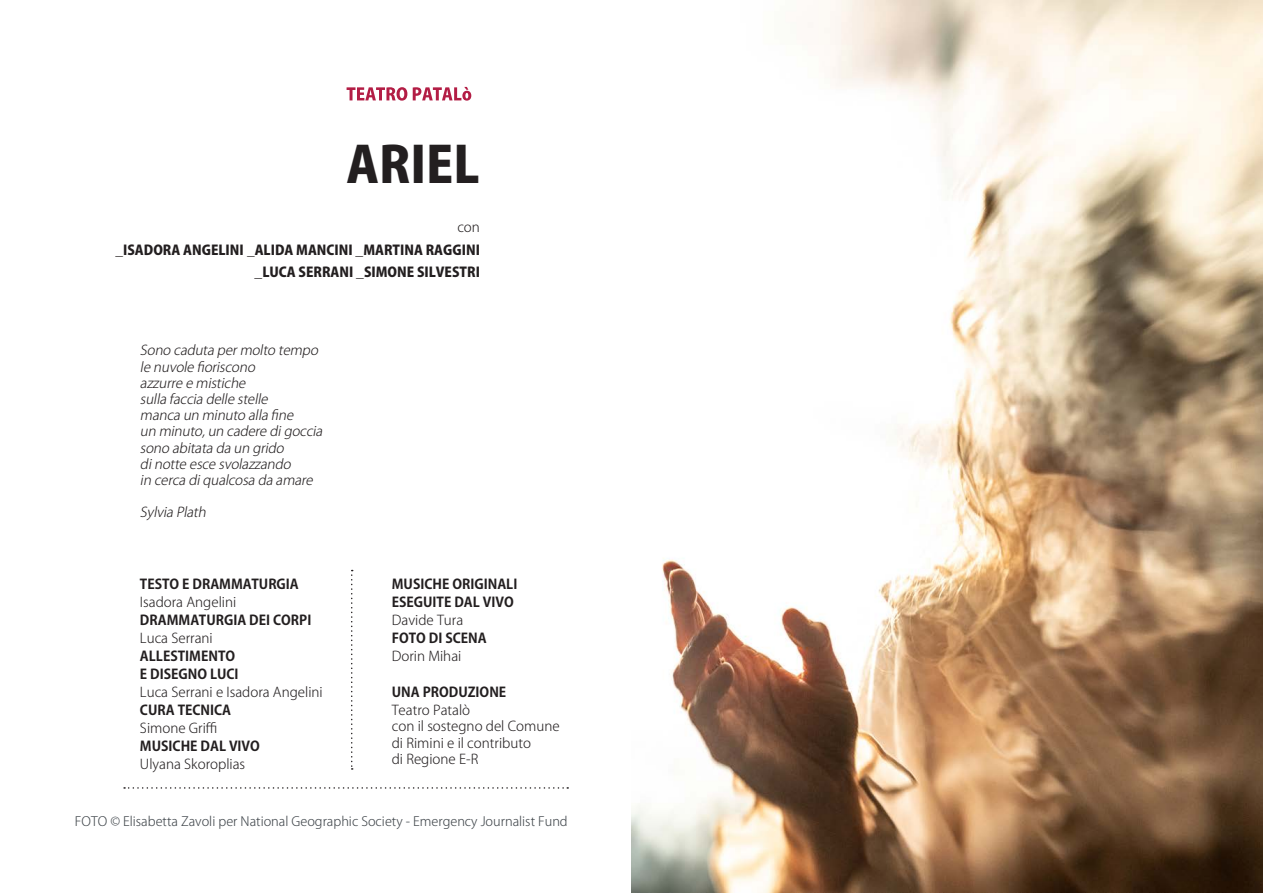
<style>
.page{position:relative;width:1263px;height:893px;background:#fff}
.page>*{position:absolute;margin:0;border:0;box-sizing:border-box;transform-origin:0 0}
.t1{font:800 49.5px "Koz Go Pro";color:#231f20}
.t2{font:italic 300 13.5px "Koz Go Pro";color:#231f20}
.t3{font:300 13.5px/18px "Koz Go Pro";color:#231f20}
.t4{font:700 13.5px/18px "Koz Go Pro";color:#231f20}
.t5{font:800 13.5px/22.5px "Koz Go Pro";color:#231f20;text-align:right}
.t6{font:300 12.9px "Koz Go Pr 6 N";color:#3d4348}
.s1{font-weight:300}
.s2{font-weight:700}
</style>
<div class="page">
<img style="left:631px;top:0;width:632px;height:893px">
<svg style="left:347px;top:87px;width:124px;height:14px"></svg>
<svg style="left:124px;top:787px;width:444px;height:2px"></svg>
<svg style="left:351px;top:570px;width:2px;height:200px"></svg>
<div style="left:589px;top:101px;width:119px;height:208px;background:#fff"></div>
<p class="t1" style="left:347px;top:132px;width:135px">ARIEL</p>
<p class="t5" style="left:116px;top:217px;width:366px"><span class="s1">con<br>_</span>ISADORA ANGELINI <span class="s1">_</span>ALIDA MANCINI _MARTINA RAGGINI _LUCA SERRANI _SIMONE SILVESTRI</p>
<p class="t2" style="left:140px;top:342px;width:183px">Sono caduta permolto tempo</p>
<p class="t2" style="left:140px;top:358px;width:120px">le nuvole fioriscono</p>
<p class="t2" style="left:140px;top:374px;width:110px">azzurre e mistiche</p>
<p class="t2" style="left:140px;top:390px;width:132px">sulla faccia delle stelle</p>
<p class="t2" style="left:140px;top:406px;width:158px">manca un minuto alla fine</p>
<p class="t2" style="left:140px;top:423px;width:187px">un minuto,un cadere digoccia</p>
<p class="t2" style="left:140px;top:439px;width:148px">sono abitata da un grido</p>
<p class="t2" style="left:140px;top:455px;width:155px">dinotte esce svolazzando</p>
<p class="t2" style="left:140px;top:471px;width:177px">in cerca diqualcosa da amare</p>
<p class="t2" style="left:140px;top:504px;width:70px">Sylvia Plath</p>
<p class="t4" style="left:140px;top:576px;width:173px">TESTO E DRAMMATURGIA<br><span class="s1">Isadora Angelini<br></span>DRAMMATURGIA DEI CORPI<br><span class="s1">Luca Serrani</span></p>
<p class="t3" style="left:140px;top:647px;width:184px"><span class="s2">ALLESTIMENTO<br>E DISEGNO LUCI<br></span>Luca Serrani e Isadora Angelini</p>
<p class="t3" style="left:140px;top:701px;width:121px"><span class="s2">CURA TECNICA<br></span>Simone Griffi<br><span class="s2">MUSICHE DAL VIVO<br></span>Ulyana Skoroplias</p>
<p class="t4" style="left:392px;top:576px;width:127px">MUSICHE ORIGINALI<br>ESEGUITE DAL VIVO<br><span class="s1">Davide Tura</span></p>
<p class="t4" style="left:392px;top:630px;width:96px">FOTO DI SCENA<br><span class="s1">Dorin Mihai</span></p>
<p class="t4" style="left:392px;top:684px;width:116px">UNA PRODUZIONE<br><span class="s1">Teatro Patalò</span></p>
<p class="t3" style="left:392px;top:717px;width:169px">con il sostegno del Comune</p>
<p class="t3" style="left:392px;top:734px;width:141px">di Rimini e il contributo</p>
<p class="t3" style="left:392px;top:750px;width:88px">di Regione E-R</p>
<p class="t6" style="left:75px;top:814px;width:494px">FOTO © Elisabetta Zavoli per National Geographic Society - Emergency Journalist Fund</p>
</div>
